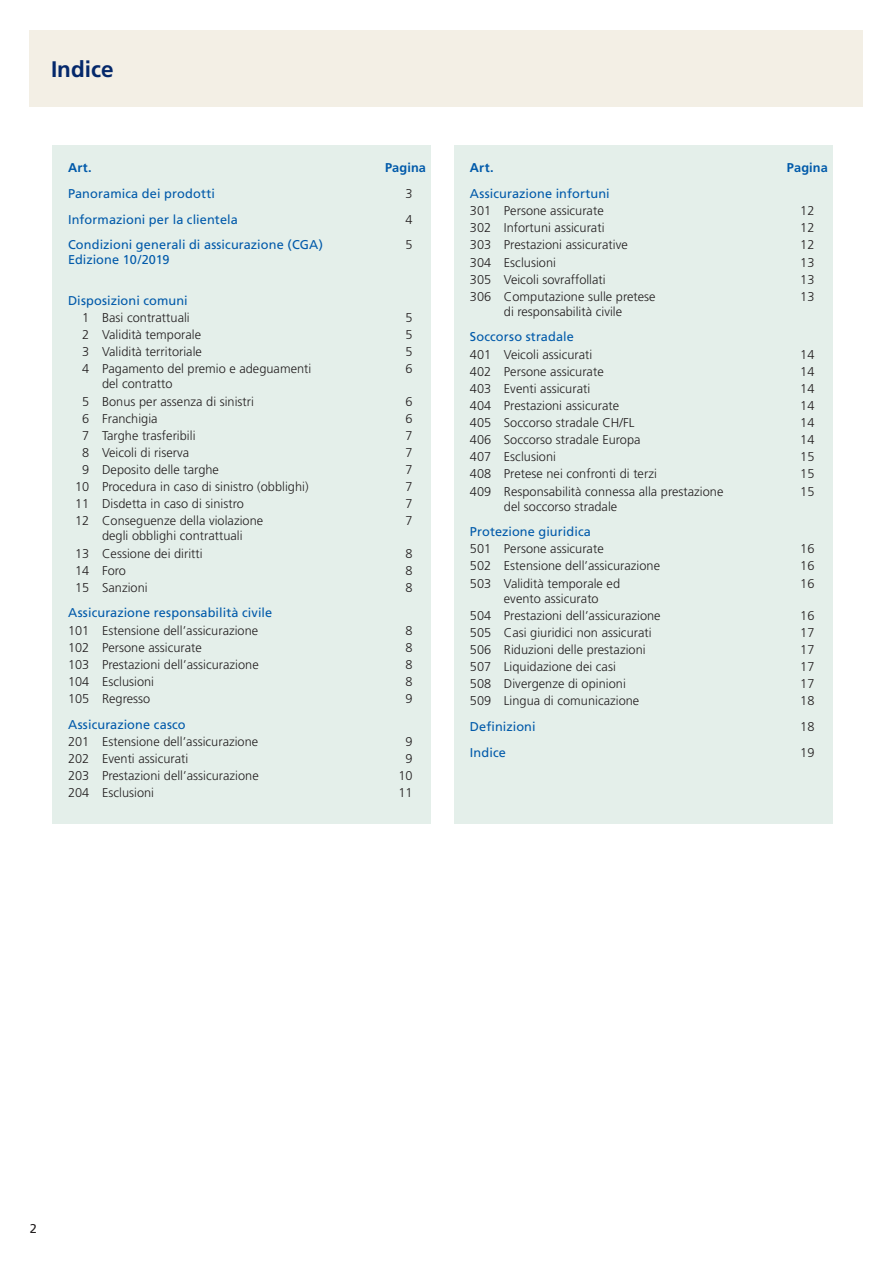
<style>
.page{position:relative;width:893px;height:1263px;background:#fff}
.page>*{position:absolute;margin:0;border:0;box-sizing:border-box;transform-origin:0 0}
.t1{font:700 22.5px "Frutiger";color:#04286b}
.t2{font:300 12.75px/17.1px "Frutiger";letter-spacing:.005em;color:#231f20}
.t3{font:12.75px "Frutiger";letter-spacing:.01em;color:#015aaa}
.t4{font:700 12.75px "Frutiger";letter-spacing:.01em;color:#015aaa}
.t5{font:12.75px "Frutiger";color:#231f20}
</style>
<div class="page">
<div style="left:30px;top:30px;width:833px;height:76px;background:#f3efe5"></div>
<div style="left:52px;top:145px;width:379px;height:679px;background:#e4efea"></div>
<div style="left:454px;top:145px;width:378px;height:679px;background:#e4efea"></div>
<h1 class="t1" style="left:51px;top:56px;width:64px">Indice</h1>
<p class="t4" style="left:68px;top:160px;width:25px">Art.</p>
<p class="t4" style="left:385px;top:160px;width:42px">Pagina</p>
<p class="t4" style="left:470px;top:160px;width:25px">Art.</p>
<p class="t4" style="left:787px;top:160px;width:42px">Pagina</p>
<p class="t3" style="left:68px;top:186px;width:148px">Panoramica dei prodotti</p>
<p class="t2" style="left:406px;top:185px;width:9px">3</p>
<p class="t3" style="left:68px;top:212px;width:171px">Informazioni per la clientela</p>
<p class="t2" style="left:406px;top:211px;width:9px">4</p>
<p class="t3" style="left:68px;top:237px;width:256px">Condizioni generali di assicurazione (CGA)</p>
<p class="t2" style="left:406px;top:236px;width:9px">5</p>
<p class="t3" style="left:68px;top:252px;width:103px">Edizione 10/2019</p>
<p class="t3" style="left:68px;top:293px;width:121px">Disposizioni comuni</p>
<p class="t2" style="left:82px;top:309px;width:109px">1 Basi contrattuali</p>
<p class="t2" style="left:406px;top:309px;width:9px">5</p>
<p class="t2" style="left:82px;top:326px;width:120px">2 Validità temporale</p>
<p class="t2" style="left:406px;top:326px;width:9px">5</p>
<p class="t2" style="left:82px;top:343px;width:121px">3 Validità territoriale</p>
<p class="t2" style="left:406px;top:343px;width:9px">5</p>
<p class="t2" style="left:82px;top:360px;width:231px">4 Pagamento del premio e adeguamenti</p>
<p class="t2" style="left:406px;top:360px;width:9px">6</p>
<p class="t2" style="left:82px;top:375px;width:173px;text-indent:20px">del contratto<br>5 Bonus per assenza di sinistri</p>
<p class="t2" style="left:406px;top:393px;width:9px">6</p>
<p class="t2" style="left:82px;top:410px;width:77px">6 Franchigia</p>
<p class="t2" style="left:406px;top:410px;width:9px">6</p>
<p class="t2" style="left:82px;top:427px;width:115px">7 Targhe trasferibili</p>
<p class="t2" style="left:406px;top:427px;width:9px">7</p>
<p class="t2" style="left:82px;top:444px;width:108px">8 Veicoli di riserva</p>
<p class="t2" style="left:406px;top:444px;width:9px">7</p>
<p class="t2" style="left:82px;top:461px;width:138px">9 Deposito delle targhe</p>
<p class="t2" style="left:406px;top:461px;width:9px">7</p>
<p class="t2" style="left:75px;top:478px;width:235px">10 Procedura in caso di sinistro (obblighi)</p>
<p class="t2" style="left:406px;top:478px;width:9px">7</p>
<p class="t2" style="left:75px;top:495px;width:170px">11 Disdetta in caso di sinistro</p>
<p class="t2" style="left:406px;top:495px;width:9px">7</p>
<p class="t2" style="left:75px;top:512px;width:190px">12 Conseguenze della violazione</p>
<p class="t2" style="left:406px;top:512px;width:9px">7</p>
<p class="t2" style="left:75px;top:527px;width:169px;text-indent:27px">degli obblighi contrattuali<br>13 Cessione dei diritti</p>
<p class="t2" style="left:406px;top:545px;width:9px">8</p>
<p class="t2" style="left:75px;top:562px;width:52px">14 Foro</p>
<p class="t2" style="left:406px;top:562px;width:9px">8</p>
<p class="t2" style="left:75px;top:579px;width:74px">15 Sanzioni</p>
<p class="t2" style="left:406px;top:579px;width:9px">8</p>
<p class="t3" style="left:68px;top:605px;width:206px">Assicurazione responsabilità civile</p>
<p class="t2" style="left:68px;top:622px;width:192px">101 Estensione dell’assicurazione</p>
<p class="t2" style="left:406px;top:622px;width:9px">8</p>
<p class="t2" style="left:68px;top:639px;width:135px">102 Persone assicurate</p>
<p class="t2" style="left:406px;top:639px;width:9px">8</p>
<p class="t2" style="left:68px;top:656px;width:192px">103 Prestazioni dell’assicurazione</p>
<p class="t2" style="left:406px;top:656px;width:9px">8</p>
<p class="t2" style="left:68px;top:673px;width:88px">104 Esclusioni</p>
<p class="t2" style="left:406px;top:673px;width:9px">8</p>
<p class="t2" style="left:68px;top:690px;width:84px">105 Regresso</p>
<p class="t2" style="left:406px;top:690px;width:9px">9</p>
<p class="t3" style="left:68px;top:717px;width:119px">Assicurazione casco</p>
<p class="t2" style="left:68px;top:733px;width:192px">201 Estensione dell’assicurazione</p>
<p class="t2" style="left:406px;top:733px;width:9px">9</p>
<p class="t2" style="left:68px;top:750px;width:122px">202 Eventi assicurati</p>
<p class="t2" style="left:406px;top:750px;width:9px">9</p>
<p class="t2" style="left:68px;top:767px;width:192px">203 Prestazioni dell’assicurazione</p>
<p class="t2" style="left:398px;top:767px;width:16px">10</p>
<p class="t2" style="left:68px;top:784px;width:88px">204 Esclusioni</p>
<p class="t2" style="left:398px;top:784px;width:16px">11</p>
<p class="t3" style="left:470px;top:186px;width:141px">Assicurazione infortuni</p>
<p class="t2" style="left:470px;top:202px;width:135px">301 Persone assicurate</p>
<p class="t2" style="left:800px;top:202px;width:16px">12</p>
<p class="t2" style="left:470px;top:219px;width:136px">302 Infortuni assicurati</p>
<p class="t2" style="left:800px;top:219px;width:16px">12</p>
<p class="t2" style="left:470px;top:236px;width:159px">303 Prestazioni assicurative</p>
<p class="t2" style="left:800px;top:236px;width:16px">12</p>
<p class="t2" style="left:470px;top:254px;width:88px">304 Esclusioni</p>
<p class="t2" style="left:800px;top:254px;width:16px">13</p>
<p class="t2" style="left:470px;top:271px;width:137px">305 Veicoli sovraffollati</p>
<p class="t2" style="left:800px;top:271px;width:16px">13</p>
<p class="t2" style="left:470px;top:288px;width:187px">306 Computazione sulle pretese</p>
<p class="t2" style="left:800px;top:288px;width:16px">13</p>
<p class="t2" style="left:504px;top:303px;width:120px">di responsabilità civile</p>
<p class="t3" style="left:470px;top:329px;width:106px">Soccorso stradale</p>
<p class="t2" style="left:470px;top:346px;width:124px">401 Veicoli assicurati</p>
<p class="t2" style="left:800px;top:346px;width:16px">14</p>
<p class="t2" style="left:470px;top:363px;width:135px">402 Persone assicurate</p>
<p class="t2" style="left:800px;top:363px;width:16px">14</p>
<p class="t2" style="left:470px;top:380px;width:122px">403 Eventi assicurati</p>
<p class="t2" style="left:800px;top:380px;width:16px">14</p>
<p class="t2" style="left:470px;top:397px;width:151px">404 Prestazioni assicurate</p>
<p class="t2" style="left:800px;top:397px;width:16px">14</p>
<p class="t2" style="left:470px;top:414px;width:166px">405 Soccorso stradale CH/FL</p>
<p class="t2" style="left:800px;top:414px;width:16px">14</p>
<p class="t2" style="left:470px;top:431px;width:172px">406 Soccorso stradale Europa</p>
<p class="t2" style="left:800px;top:431px;width:16px">14</p>
<p class="t2" style="left:470px;top:448px;width:88px">407 Esclusioni</p>
<p class="t2" style="left:800px;top:448px;width:16px">15</p>
<p class="t2" style="left:470px;top:465px;width:188px">408 Pretese nei confronti di terzi</p>
<p class="t2" style="left:800px;top:465px;width:16px">15</p>
<p class="t2" style="left:470px;top:483px;width:255px">409 Responsabilità connessa alla prestazione</p>
<p class="t2" style="left:800px;top:483px;width:16px">15</p>
<p class="t2" style="left:504px;top:498px;width:115px">del soccorso stradale</p>
<p class="t3" style="left:470px;top:524px;width:123px">Protezione giuridica</p>
<p class="t2" style="left:470px;top:540px;width:135px">501 Persone assicurate</p>
<p class="t2" style="left:800px;top:540px;width:16px">16</p>
<p class="t2" style="left:470px;top:557px;width:192px">502 Estensione dell’assicurazione</p>
<p class="t2" style="left:800px;top:557px;width:16px">16</p>
<p class="t2" style="left:470px;top:575px;width:152px">503 Validità temporale ed</p>
<p class="t2" style="left:800px;top:575px;width:16px">16</p>
<p class="t2" style="left:470px;top:589px;width:192px;text-indent:34px">evento assicurato<br>504 Prestazioni dell’assicurazione</p>
<p class="t2" style="left:800px;top:607px;width:16px">16</p>
<p class="t2" style="left:470px;top:624px;width:183px">505 Casi giuridici non assicurati</p>
<p class="t2" style="left:800px;top:624px;width:16px">17</p>
<p class="t2" style="left:470px;top:641px;width:177px">506 Riduzioni delle prestazioni</p>
<p class="t2" style="left:800px;top:641px;width:16px">17</p>
<p class="t2" style="left:470px;top:658px;width:148px">507 Liquidazione dei casi</p>
<p class="t2" style="left:800px;top:658px;width:16px">17</p>
<p class="t2" style="left:470px;top:675px;width:157px">508 Divergenze di opinioni</p>
<p class="t2" style="left:800px;top:675px;width:16px">17</p>
<p class="t2" style="left:470px;top:692px;width:171px">509 Lingua di comunicazione</p>
<p class="t2" style="left:800px;top:692px;width:16px">18</p>
<p class="t3" style="left:470px;top:719px;width:67px">Definizioni</p>
<p class="t2" style="left:800px;top:718px;width:16px">18</p>
<p class="t3" style="left:470px;top:745px;width:37px">Indice</p>
<p class="t2" style="left:800px;top:743px;width:16px">19</p>
<p class="t5" style="left:30px;top:1221px;width:9px">2</p>
</div>
